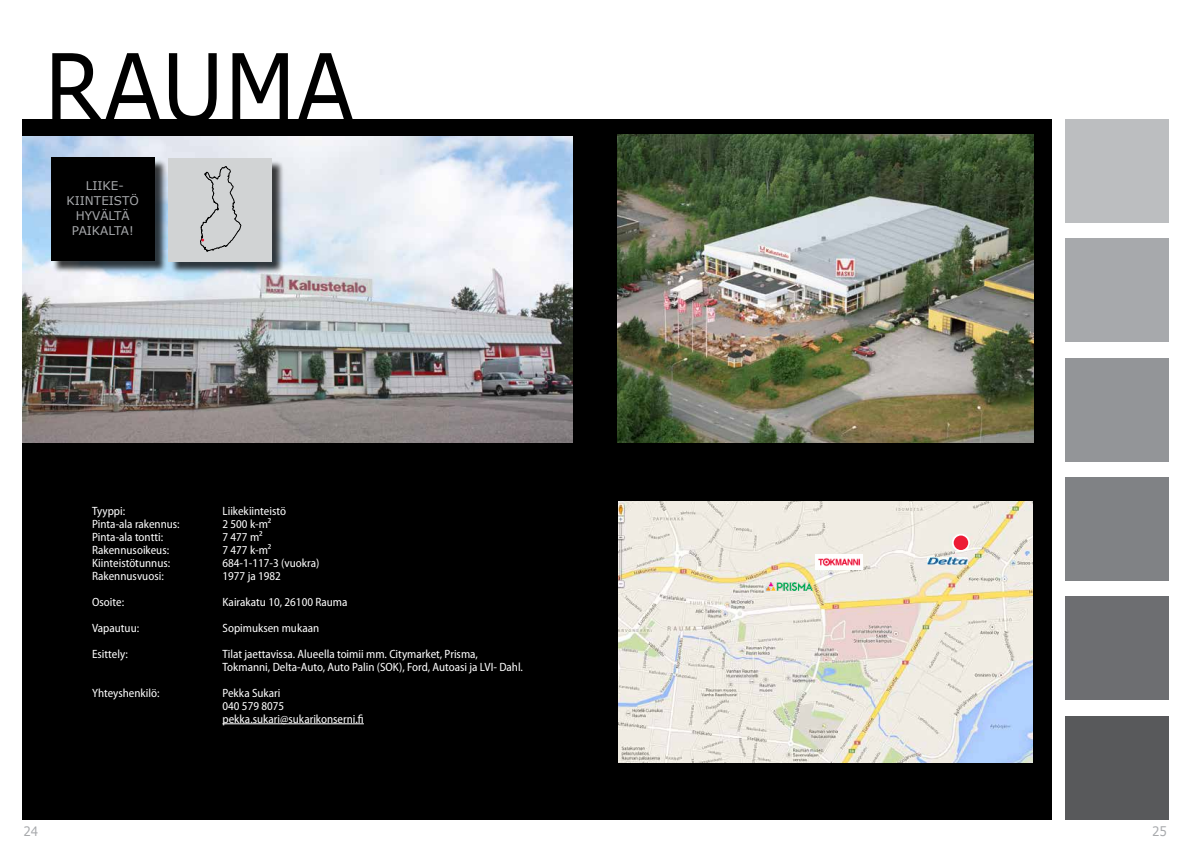
<style>
.page{position:relative;width:1191px;height:842px;background:#fff}
.page>*{position:absolute;margin:0;border:0;box-sizing:border-box;transform-origin:0 0}
.t1{font:95px "Verdana";color:#000;scale:.9 1}
.t2{font:13px "Verdana";color:#a7a9ac;scale:.9 1}
.t3{font:semi-condensed 12px/13px "Myriad Pro";color:#fff}
.t4{font:12px/15px "Verdana";color:#a7a9ac;text-align:center}
</style>
<div class="page">
<div style="left:23px;top:119px;width:1029px;height:700px;background:#000"></div>
<div style="left:1065px;top:596px;width:104px;height:104px;background:#6d6e71"></div>
<div style="left:1065px;top:238px;width:104px;height:104px;background:#a7a9ac"></div>
<div style="left:1065px;top:716px;width:104px;height:103px;background:#58595b"></div>
<div style="left:1065px;top:358px;width:104px;height:103px;background:#939598"></div>
<div style="left:1065px;top:477px;width:104px;height:104px;background:#808285"></div>
<div style="left:1065px;top:119px;width:104px;height:104px;background:#bcbec0"></div>
<hr style="left:222px;top:723px;width:142px;height:1px;background:#fff">
<img style="left:23px;top:136px;width:550px;height:306px">
<div style="left:53px;top:159px;width:114px;height:114px;background:#000;opacity:.75"></div>
<div style="left:51px;top:157px;width:103px;height:104px;background:#000"></div>
<div style="left:170px;top:160px;width:115px;height:115px;background:#000;opacity:.75"></div>
<div style="left:169px;top:159px;width:103px;height:103px;background:#d1d3d4"></div>
<svg style="left:200px;top:166px;width:41px;height:86px"></svg>
<img style="left:618px;top:502px;width:414px;height:261px">
<img style="left:617px;top:135px;width:416px;height:307px">
<div style="left:952px;top:535px;width:17px;height:16px;background:#ed1b35;border-radius:50%"></div>
<div style="left:952px;top:534px;width:18px;height:18px;border:2px solid #fff;border-radius:50%"></div>
<img style="left:766px;top:582px;width:46px;height:9px">
<img style="left:815px;top:555px;width:47px;height:14px">
<img style="left:927px;top:557px;width:40px;height:8px">
<h1 class="t1" style="left:44px;top:22px;width:347px">RAUMA</h1>
<p class="t4" style="left:67px;top:178px;width:74px">LIIKE-<br>KIINTEISTÖ<br>HYVÄLTÄ<br>PAIKALTA!</p>
<p class="t3" style="left:92px;top:504px;width:35px">Tyyppi:</p>
<p class="t3" style="left:222px;top:504px;width:65px">Liikekiinteistö</p>
<p class="t3" style="left:92px;top:517px;width:89px">Pinta-ala rakennus:</p>
<p class="t3" style="left:222px;top:517px;width:50px">2 500 k-m²</p>
<p class="t3" style="left:92px;top:530px;width:72px">Pinta-ala tontti:</p>
<p class="t3" style="left:222px;top:530px;width:42px">7 477 m²</p>
<p class="t3" style="left:92px;top:543px;width:78px">Rakennusoikeus:</p>
<p class="t3" style="left:222px;top:543px;width:50px">7 477 k-m²</p>
<p class="t3" style="left:92px;top:556px;width:80px">Kiinteistötunnus:</p>
<p class="t3" style="left:222px;top:556px;width:98px">684-1-117-3 (vuokra)</p>
<p class="t3" style="left:92px;top:569px;width:73px">Rakennusvuosi:</p>
<p class="t3" style="left:222px;top:569px;width:60px">1977 ja 1982</p>
<p class="t3" style="left:92px;top:595px;width:33px">Osoite:</p>
<p class="t3" style="left:222px;top:595px;width:127px">Kairakatu 10, 26100 Rauma</p>
<p class="t3" style="left:92px;top:621px;width:49px">Vapautuu:</p>
<p class="t3" style="left:222px;top:621px;width:98px">Sopimuksen mukaan</p>
<p class="t3" style="left:92px;top:647px;width:37px">Esittely:</p>
<p class="t3" style="left:222px;top:647px;width:302px">Tilat jaettavissa. Alueella toimii mm. Citymarket, Prisma,<br>Tokmanni, Delta-Auto, Auto Palin (SOK), Ford, Autoasi ja LVI- Dahl.</p>
<p class="t3" style="left:92px;top:686px;width:69px">Yhteyshenkilö:</p>
<p class="t3" style="left:222px;top:686px;width:143px">Pekka Sukari<br>040 579 8075 pekka.sukari@sukarikonserni.fi</p>
<p class="t2" style="left:23px;top:822px;width:18px">24</p>
<p class="t2" style="left:1152px;top:822px;width:18px">25</p>
</div>
